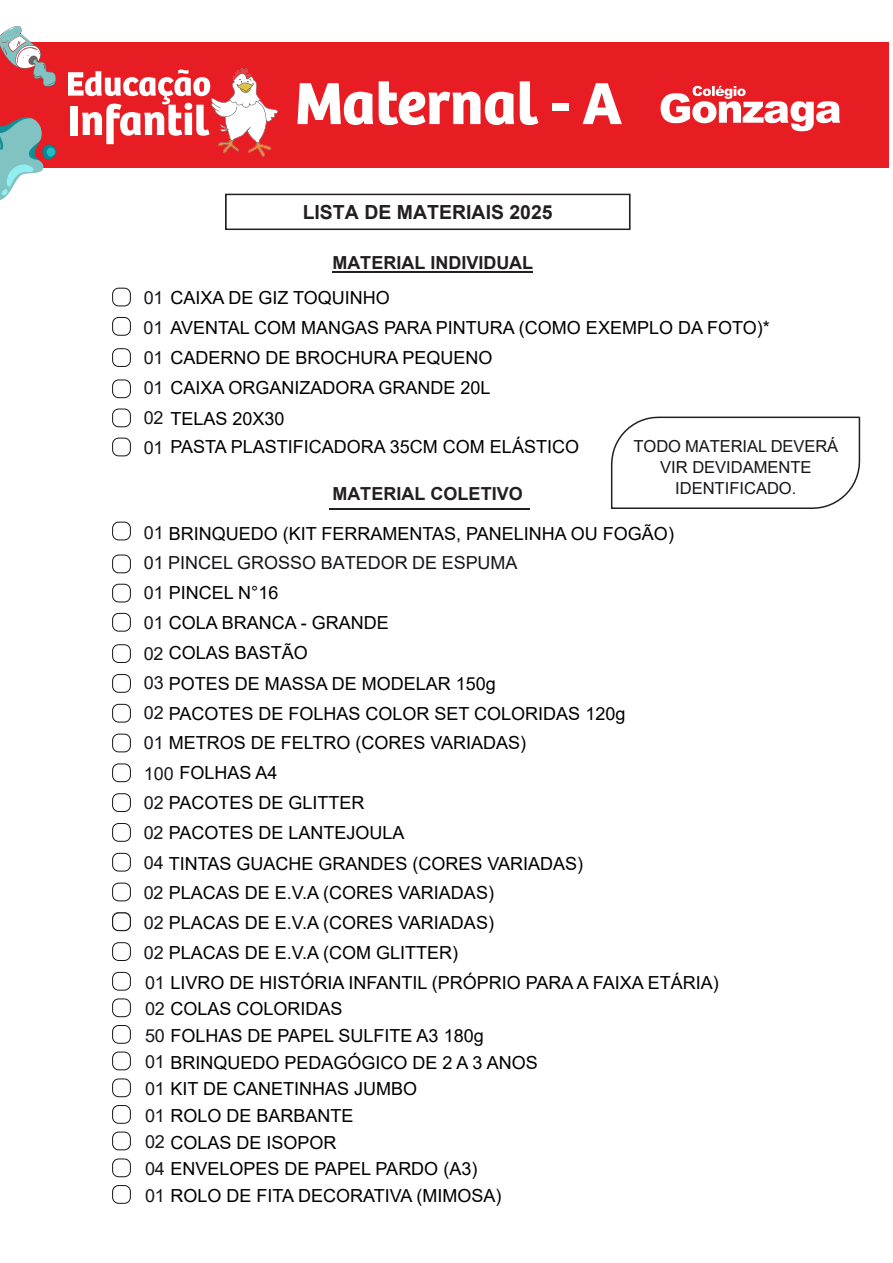
<style>
.page{position:relative;width:893px;height:1263px;background:#fff}
.page>*{position:absolute;margin:0;border:0;box-sizing:border-box;transform-origin:0 0}
.t1{font:700 61.5px "Bree";color:#fff}
.t2{font:700 49.5px "Poppins";color:#fff}
.t3{font:700 19.5px "Arial";color:#231f20}
.t4{font:18px/30.3px "Arial";color:#000001}
.t5{font:700 18px "Arial";color:#231f20}
.t6{font:18px "Arial";color:#18151a}
.t7{font:16.5px/21px "Arial";letter-spacing:-.005em;color:#18151a;text-align:center}
.s1{color:#18151a}
</style>
<div class="page">
<hr style="left:332px;top:271px;width:201px;height:2px;background:#231f20">
<hr style="left:329px;top:508px;width:200px;height:2px;background:#231f20">
<div style="left:225px;top:194px;width:405px;height:36px;border:2px solid #231f20"></div>
<div style="left:112px;top:288px;width:19px;height:18px;border:1px solid #121516;border-radius:6px"></div>
<div style="left:112px;top:317px;width:19px;height:19px;border:1px solid #121516;border-radius:6px"></div>
<div style="left:112px;top:348px;width:19px;height:19px;border:1px solid #121516;border-radius:6px"></div>
<div style="left:112px;top:380px;width:19px;height:18px;border:1px solid #121516;border-radius:6px"></div>
<div style="left:112px;top:409px;width:19px;height:18px;border:1px solid #121516;border-radius:6px"></div>
<div style="left:112px;top:438px;width:19px;height:18px;border:1px solid #121516;border-radius:6px"></div>
<div style="left:112px;top:972px;width:19px;height:18px;border:1px solid #121516;border-radius:6px"></div>
<div style="left:112px;top:998px;width:19px;height:19px;border:1px solid #121516;border-radius:6px"></div>
<div style="left:112px;top:1025px;width:19px;height:19px;border:1px solid #121516;border-radius:6px"></div>
<div style="left:112px;top:1052px;width:19px;height:18px;border:1px solid #121516;border-radius:6px"></div>
<div style="left:112px;top:1078px;width:19px;height:19px;border:1px solid #121516;border-radius:6px"></div>
<div style="left:112px;top:1105px;width:19px;height:19px;border:1px solid #121516;border-radius:6px"></div>
<div style="left:112px;top:1132px;width:19px;height:18px;border:1px solid #121516;border-radius:6px"></div>
<div style="left:112px;top:1158px;width:19px;height:19px;border:1px solid #121516;border-radius:6px"></div>
<div style="left:112px;top:1185px;width:19px;height:19px;border:1px solid #121516;border-radius:6px"></div>
<img style="left:112px;top:912px;width:19px;height:19px">
<svg style="left:610px;top:416px;width:251px;height:93px"></svg>
<div style="left:112px;top:522px;width:19px;height:18px;border:1px solid #121516;border-radius:6px"></div>
<div style="left:112px;top:555px;width:19px;height:18px;border:1px solid #121516;border-radius:6px"></div>
<div style="left:112px;top:584px;width:19px;height:18px;border:1px solid #121516;border-radius:6px"></div>
<div style="left:112px;top:613px;width:19px;height:18px;border:1px solid #121516;border-radius:6px"></div>
<div style="left:112px;top:644px;width:19px;height:19px;border:1px solid #121516;border-radius:6px"></div>
<div style="left:112px;top:674px;width:19px;height:19px;border:1px solid #121516;border-radius:6px"></div>
<div style="left:112px;top:704px;width:19px;height:18px;border:1px solid #121516;border-radius:6px"></div>
<div style="left:112px;top:734px;width:19px;height:18px;border:1px solid #121516;border-radius:6px"></div>
<div style="left:112px;top:763px;width:19px;height:19px;border:1px solid #121516;border-radius:6px"></div>
<div style="left:112px;top:793px;width:19px;height:19px;border:1px solid #121516;border-radius:6px"></div>
<div style="left:112px;top:823px;width:19px;height:19px;border:1px solid #121516;border-radius:6px"></div>
<div style="left:112px;top:853px;width:19px;height:18px;border:1px solid #121516;border-radius:6px"></div>
<div style="left:112px;top:883px;width:19px;height:18px;border:1px solid #121516;border-radius:6px"></div>
<div style="left:112px;top:912px;width:19px;height:19px;border:1px solid #121516;border-radius:6px"></div>
<div style="left:112px;top:942px;width:19px;height:19px;border:1px solid #121516;border-radius:6px"></div>
<div style="left:0;top:42px;width:888px;height:125px;background:#e81d24"></div>
<img style="left:660px;top:85px;width:181px;height:47px">
<img style="left:212px;top:69px;width:65px;height:87px">
<svg style="left:68px;top:70px;width:142px;height:74px"></svg>
<svg style="left:0;top:117px;width:57px;height:84px"></svg>
<svg style="left:0;top:25px;width:56px;height:62px"></svg>
<h2 class="t2" style="left:334px;top:69px;width:218px">Materna</h2>
<h1 class="t1" style="left:295px;top:66px;width:329px">Maternal - A</h1>
<p class="t3" style="left:303px;top:198px;width:251px">LISTA DE MATERIAIS 2025</p>
<p class="t5" style="left:332px;top:250px;width:202px">MATERIAL INDIVIDUAL</p>
<p class="t4" style="left:144px;top:283px;width:628px"><span class="s1">01</span> CAIXA DE GIZ TOQUINHO<br><span class="s1">01</span> AVENTAL COM MANGAS PARA PINTURA (COMO EXEMPLO DA FOTO)*<br><span class="s1">01</span> CADERNO DE BROCHURA PEQUENO<br><span class="s1">01</span> CAIXA ORGANIZADORA GRANDE 20L<br><span class="s1">02</span> TELAS 20X30</p>
<p class="t4" style="left:144px;top:431px;width:437px"><span class="s1">01</span> PASTA PLASTIFICADORA 35CM COM ELÁSTICO</p>
<p class="t7" style="left:633px;top:435px;width:206px">TODO MATERIAL DEVERÁ<br>VIR DEVIDAMENTE<br>IDENTIFICADO.</p>
<p class="t5" style="left:332px;top:481px;width:192px">MATERIAL COLETIVO</p>
<p class="t4" style="left:144px;top:519px;width:532px"><span class="s1">01</span> BRINQUEDO (KIT FERRAMENTAS, PANELINHA OU FOGÃO)</p>
<p class="t6" style="left:144px;top:551px;width:375px">01 PINCEL GROSSO BATEDOR DE ESPUMA</p>
<p class="t4" style="left:144px;top:577px;width:483px"><span class="s1">01</span> PINCEL N°16<br><span class="s1">01</span> COLA BRANCA - GRANDE<br><span class="s1">02</span> COLAS BASTÃO<br><span class="s1">03</span> POTES DE MASSA DE MODELAR 150g<br><span class="s1">02</span> PACOTES DE FOLHAS COLOR SET COLORIDAS 120g</p>
<p class="t4" style="left:144px;top:727px;width:384px"><span class="s1">01</span> METROS DE FELTRO (CORES VARIADAS)</p>
<p class="t4" style="left:144px;top:757px;width:135px"><span class="s1">100</span> FOLHAS A4</p>
<p class="t4" style="left:144px;top:788px;width:441px"><span class="s1">02</span> PACOTES DE GLITTER<br><span class="s1">02</span> PACOTES DE LANTEJOULA<br><span class="s1">04</span> TINTAS GUACHE GRANDES (CORES VARIADAS)</p>
<p class="t4" style="left:144px;top:878px;width:352px;line-height:29.8px;text-align:justify"><span class="s1">02</span> PLACAS DE E.V.A (CORES VARIADAS)<br><span class="s1">02</span> PLACAS DE E.V.A (CORES VARIADAS)<br><span class="s1">02</span> PLACAS DE E.V.A (COM GLITTER)</p>
<p class="t4" style="left:145px;top:967px;width:575px"><span class="s1">01</span> LIVRO DE HISTÓRIA INFANTIL (PRÓPRIO PARA A FAIXA ETÁRIA)</p>
<p class="t4" style="left:145px;top:996px;width:394px;line-height:26.7px"><span class="s1">02</span> COLAS COLORIDAS<br><span class="s1">50</span> FOLHAS DE PAPEL SULFITE A3 180g<br><span class="s1">01</span> BRINQUEDO PEDAGÓGICO DE 2 A 3 ANOS<br><span class="s1">01</span> KIT DE CANETINHAS JUMBO<br><span class="s1">01</span> ROLO DE BARBANTE<br><span class="s1">02</span> COLAS DE ISOPOR<br><span class="s1">04</span> ENVELOPES DE PAPEL PARDO (A3)<br><span class="s1">01</span> ROLO DE FITA DECORATIVA (MIMOSA)</p>
</div>
